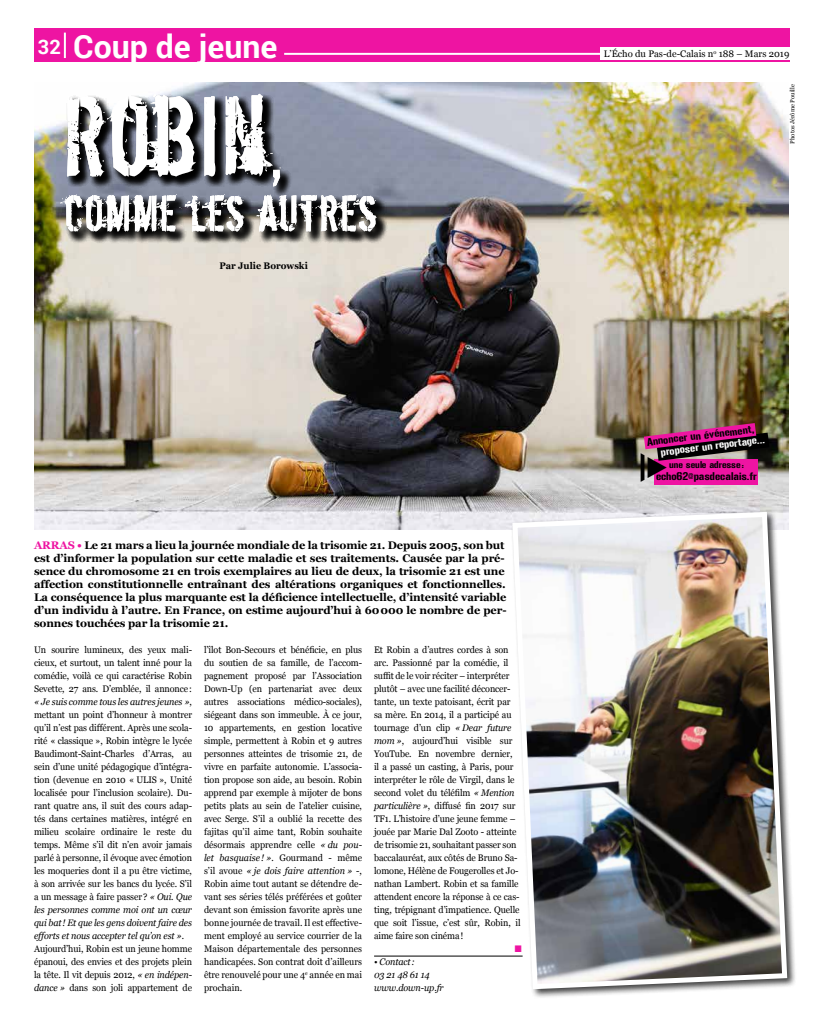
<style>
.page{position:relative;width:823px;height:1021px;background:#fff}
.page>*{position:absolute;margin:0;border:0;box-sizing:border-box;transform-origin:0 0}
.t1{font:124.9px "Dirty Ego";letter-spacing:.035em;color:#fff;scale:.95 1}
.t2{font:56px "Dirty Ego";letter-spacing:.045em;color:#fff;scale:.95 1}
.t3{font:41.5px "Pointers";color:#000;scale:.95 1}
.t4{font:700 32px "Roboto";color:#fff}
.t5{font:11.1px "Gunplay";color:#000;scale:.95 1}
.t6{font:700 11px/13px "Georgia";letter-spacing:-.01em;color:#000}
.t7{font:10.9px "Gunplay";color:#000;scale:.95 1}
.t8{font:10.9px "Gunplay";color:#fff;scale:.95 1}
.t9{font:9.7px "Gunplay";color:#000;scale:.95 1}
.t10{font:9.5px/13px "Georgia";letter-spacing:-.01em;color:#000;text-align:justify;scale:.95 1}
.t11{font:9.5px "Georgia";letter-spacing:-.01em;color:#000}
.t12{font:italic 9.5px/13px "Georgia";letter-spacing:-.01em;color:#000;scale:.95 1}
.t13{font:700 9.5px "Georgia";color:#000;scale:.95 1}
.t14{font:9.5px "Zapf Dingbats ITC";color:#ee14a2;scale:.95 1}
.t15{font:6px "Georgia";color:#000}
.s1{font-size:20px}
.s2{color:#ee14a2}
.s3{font-style:italic}
</style>
<div class="page">
<div style="left:34px;top:28px;width:755px;height:34px;background:#ee14a2"></div>
<hr style="left:64px;top:33px;width:2px;height:25px;background:#fff">
<hr style="left:284px;top:53px;width:330px;height:2px;background:#fff">
<div style="left:600px;top:48px;width:203px;height:12px;background:#fff"></div>
<hr style="left:374px;top:955px;width:148px;height:1px;background:#000">
<img style="left:34px;top:82px;width:754px;height:447px">
<div style="left:654px;top:459px;width:103px;height:25px;background:#ee14a2"></div>
<svg style="left:643px;top:423px;width:126px;height:38px;background:#7f325b"></svg>
<div style="left:61px;top:94px;width:327px;height:150px;background:#000;opacity:.75"></div>
<div style="left:510px;top:510px;width:286px;height:489px;background:#000;opacity:.75"></div>
<img style="left:509px;top:509px;width:280px;height:482px">
<h3 class="t4" style="left:38px;top:24px;width:241px"><span class="s1">32</span> Coup de jeune</h3>
<h1 class="t1" style="left:65px;top:72px;width:228px">ROBIN,</h1>
<h2 class="t2" style="left:65px;top:184px;width:329px">COMME LES AUTRES</h2>
<p class="t13" style="left:219px;top:258px;width:94px">Par Julie Borowski</p>
<p class="t6" style="left:34px;top:537px;width:474px"><span class="s2">ARRAS •</span> Le 21 mars a lieu la journée mondiale de la trisomie 21. Depuis 2005, son but est d’informer la population sur cette maladie et ses traitements. Causée par la pré&shy;sence du chromosome 21 en trois exemplaires au lieu de deux, la trisomie 21 est une affection constitutionnelle entraînant des altérations organiques et fonctionnelles.<br>La conséquence la plus marquante est la déficience intellectuelle, d’intensité variable d’un individu à l’autre. En France, on estime aujourd’hui à 60000 le nombre de per&shy;sonnes touchées par la trisomie 21.</p>
<p class="t10" style="left:34px;top:642px;width:168px">Un sourire lumineux, des yeux mali&shy;cieux, et surtout, un talent inné pour la comédie, voilà ce qui caractérise Robin Sevette, 27 ans. D’emblée, il annonce: <span class="s3">« Je suis comme tous les autres jeunes »</span>, mettant un point d’honneur à montrer qu’il n’est pas différent. Après une scola&shy;rité « classique », Robin intègre le lycée Baudimont-Saint-Charles d’Arras, au sein d’une unité pédagogique d’intégra&shy;tion (devenue en 2010 « ULIS », Unité localisée pour l’inclusion scolaire). Du&shy;rant quatre ans, il suit des cours adap&shy;tés dans certaines matières, intégré en milieu scolaire ordinaire le reste du temps. Même s’il dit n’en avoir jamais parlé à personne, il évoque avec émotion les moqueries dont il a pu être victime, à son arrivée sur les bancs du lycée. S’il a un message à faire passer? <span class="s3">« Oui. Que les personnes comme moi ont un cœur qui bat! Et que les gens doivent faire des efforts et nous accepter tel qu’on est ».</span></p>
<p class="t10" style="left:34px;top:941px;width:168px">Aujourd’hui, Robin est un jeune homme épanoui, des envies et des projets plein la tête. Il vit depuis 2012, <span class="s3">« en indépen&shy;dance »</span> dans son joli appartement de</p>
<p class="t10" style="left:204px;top:642px;width:168px">l’îlot Bon-Secours et bénéficie, en plus du soutien de sa famille, de l’accom&shy;pagnement proposé par l’Association Down-Up (en partenariat avec deux autres associations médico-sociales), siégeant dans son immeuble. À ce jour, 10 appartements, en gestion locative simple, permettent à Robin et 9 autres personnes atteintes de trisomie 21, de vivre en parfaite autonomie. L’associa&shy;tion propose son aide, au besoin. Robin apprend par exemple à mijoter de bons petits plats au sein de l’atelier cuisine, avec Serge. S’il a oublié la recette des fajitas qu’il aime tant, Robin souhaite désormais apprendre celle <span class="s3">« du pou&shy;let basquaise ! ».</span> Gourmand - même s’il avoue <span class="s3">« je dois faire attention »</span> -, Robin aime tout autant se détendre de&shy;vant ses séries télés préférées et goûter devant son émission favorite après une bonne journée de travail. Il est effective&shy;ment employé au service courrier de la Maison départementale des personnes handicapées. Son contrat doit d’ailleurs être renouvelé pour une 4<sup>e</sup> année en mai prochain.</p>
<p class="t10" style="left:374px;top:642px;width:156px;text-align:left">Et Robin a d’autres cordes à son arc. Passionné par la comédie, il suffit de le voir réciter – interpréter plutôt – avec une facilité déconcer&shy;tante, un texte patoisant, écrit par sa mère. En 2014, il a participé au tournage d’un clip <span class="s3">« Dear future mom »</span>, aujourd’hui visible sur YouTube. En novembre dernier,<br>il a passé un casting, à Paris, pour interpréter le rôle de Virgil, dans le second volet du téléfilm <span class="s3">« Mention particulière »</span>, diffusé fin 2017 sur TF1. L’histoire d’une jeune femme – jouée par Marie Dal Zooto - atteinte de trisomie 21, souhaitant passer son baccalauréat, aux côtés de Bruno Sa&shy;lomone, Hélène de Fougerolles et Jo&shy;nathan Lambert. Robin et sa famille attendent encore la réponse à ce cas&shy;ting, trépignant d’impatience. Quelle que soit l’issue, c’est sûr, Robin, il aime faire son cinéma!</p>
<p class="t14" style="left:514px;top:944px;width:9px">■</p>
<p class="t12" style="left:374px;top:954px;width:75px">• Contact:<br>03 21 48 61 14 www.down-up.fr</p>
<p class="t11" style="left:603px;top:47px;width:187px">L’Écho du Pas-de-Calais n<sup>o</sup> 188 – Mars 2019</p>
<p class="t15" style="left:787px;top:144px;width:61px;rotate:-90deg">Photos Jérôme Pouille</p>
<p class="t7" style="left:645px;top:434px;width:115px;rotate:-7deg">Annoncer un événement,</p>
<p class="t8" style="left:659px;top:444px;width:112px;rotate:-7deg">proposer un reportage…</p>
<h3 class="t3" style="left:640px;top:447px;width:34px">f</h3>
<p class="t9" style="left:668px;top:458px;width:80px">une seule adresse:</p>
<p class="t5" style="left:655px;top:468px;width:108px">echo62@pasdecalais.fr</p>
</div>
